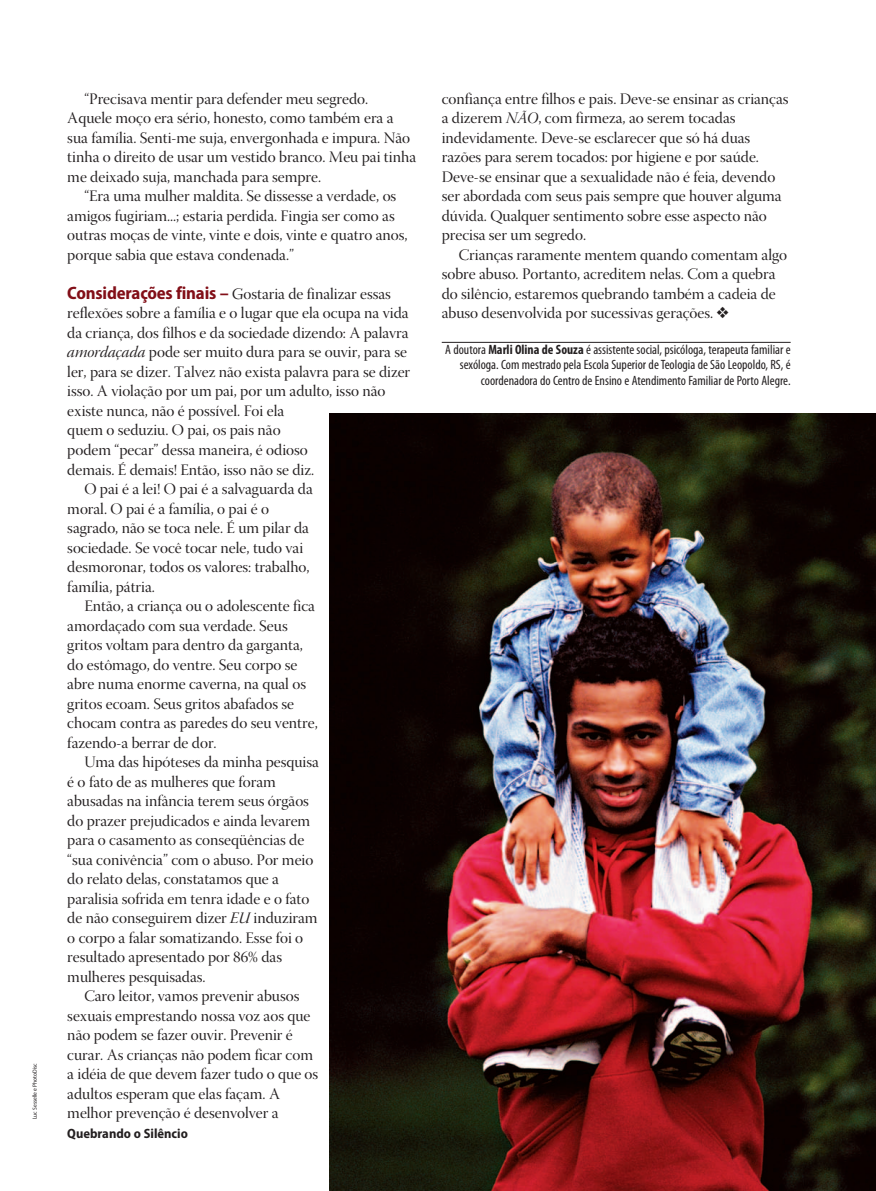
<style>
.page{position:relative;width:876px;height:1191px;background:#fff}
.page>*{position:absolute;margin:0;border:0;box-sizing:border-box;transform-origin:0 0}
.t1{font:15.9px/19.5px "Warnock Pro Disp";color:#231f20}
.t2{font:condensed 13.5px/15.8px "Myriad Pro";color:#231f20;text-align:right}
.t3{font:700 semi-condensed 13.5px "Myriad Pro";color:#231f20}
.t4{font:semi-condensed 6px "Myriad Pro";color:#231f20}
.s1{font-family:"Myriad Pro";font-weight:700;font-stretch:semi-condensed;font-size:18px;color:#820f18}
.s2{font-family:"Warnock Pro It Disp"}
.s3{font-weight:700}
</style>
<div class="page">
<hr style="left:441px;top:342px;width:349px;height:1px;background:#231f20">
<img style="left:330px;top:413px;width:545px;height:778px">
<p class="t4" style="left:33px;top:1119px;width:58px;rotate:-90deg">Luc Sesselle e PhotoDisc</p>
<p class="t1" style="left:67px;top:90px;width:350px;text-indent:17px">“Precisava mentir para defender meu segredo.<br>Aquele moço era sério, honesto, como também era a sua família. Senti-me suja, envergonhada e impura. Não tinha o direito de usar um vestido branco. Meu pai tinha me deixado suja, manchada para sempre.</p>
<p class="t1" style="left:67px;top:188px;width:341px;text-indent:17px">“Era uma mulher maldita. Se dissesse a verdade, os amigos fugiriam...; estaria perdida. Fingia ser como as outras moças de vinte, vinte e dois, vinte e quatro anos, porque sabia que estava condenada.”</p>
<p class="t1" style="left:67px;top:285px;width:325px"><span class="s1">Considerações finais –</span> Gostaria de finalizar essas</p>
<p class="t1" style="left:67px;top:305px;width:343px">reflexões sobre a família e o lugar que ela ocupa na vida</p>
<p class="t1" style="left:67px;top:324px;width:343px">da criança, dos filhos e da sociedade dizendo: A palavra</p>
<p class="t1" style="left:67px;top:344px;width:341px"><span class="s2">amordaçada</span> pode ser muito dura para se ouvir, para se</p>
<p class="t1" style="left:67px;top:363px;width:344px">ler, para se dizer. Talvez não exista palavra para se dizer</p>
<p class="t1" style="left:67px;top:383px;width:319px">isso. A violação por um pai, por um adulto, isso não</p>
<p class="t1" style="left:67px;top:402px;width:218px">existe nunca, não é possível. Foi ela</p>
<p class="t1" style="left:67px;top:422px;width:215px">quem o seduziu. O pai, os pais não</p>
<p class="t1" style="left:67px;top:441px;width:242px">podem “pecar” dessa maneira, é odioso</p>
<p class="t1" style="left:67px;top:461px;width:248px">demais. É demais! Então, isso não se diz.</p>
<p class="t1" style="left:84px;top:480px;width:230px">O pai é a lei! O pai é a salvaguarda da</p>
<p class="t1" style="left:67px;top:500px;width:203px">moral. O pai é a família, o pai é o</p>
<p class="t1" style="left:67px;top:519px;width:243px">sagrado, não se toca nele. É um pilar da</p>
<p class="t1" style="left:67px;top:539px;width:237px">sociedade. Se você tocar nele, tudo vai</p>
<p class="t1" style="left:67px;top:558px;width:244px">desmoronar, todos os valores: trabalho,</p>
<p class="t1" style="left:67px;top:578px;width:89px">família, pátria.</p>
<p class="t1" style="left:84px;top:597px;width:232px">Então, a criança ou o adolescente fica</p>
<p class="t1" style="left:67px;top:617px;width:222px">amordaçado com sua verdade. Seus</p>
<p class="t1" style="left:67px;top:636px;width:237px">gritos voltam para dentro da garganta,</p>
<p class="t1" style="left:67px;top:656px;width:232px">do estômago, do ventre. Seu corpo se</p>
<p class="t1" style="left:67px;top:675px;width:240px">abre numa enorme caverna, na qual os</p>
<p class="t1" style="left:67px;top:695px;width:228px">gritos ecoam. Seus gritos abafados se</p>
<p class="t1" style="left:67px;top:714px;width:252px">chocam contra as paredes do seu ventre,</p>
<p class="t1" style="left:67px;top:734px;width:151px">fazendo-a berrar de dor.</p>
<p class="t1" style="left:84px;top:753px;width:236px">Uma das hipóteses da minha pesquisa</p>
<p class="t1" style="left:67px;top:773px;width:210px">é o fato de as mulheres que foram</p>
<p class="t1" style="left:67px;top:792px;width:243px">abusadas na infância terem seus órgãos</p>
<p class="t1" style="left:67px;top:812px;width:244px">do prazer prejudicados e ainda levarem</p>
<p class="t1" style="left:67px;top:831px;width:238px">para o casamento as conseqüências de</p>
<p class="t1" style="left:67px;top:851px;width:247px">“sua conivência” com o abuso. Por meio</p>
<p class="t1" style="left:67px;top:870px;width:213px">do relato delas, constatamos que a</p>
<p class="t1" style="left:67px;top:890px;width:243px">paralisia sofrida em tenra idade e o fato</p>
<p class="t1" style="left:67px;top:909px;width:252px">de não conseguirem dizer <span class="s2">EU</span> induziram</p>
<p class="t1" style="left:67px;top:929px;width:237px">o corpo a falar somatizando. Esse foi o</p>
<p class="t1" style="left:67px;top:948px;width:216px">resultado apresentado por 86% das</p>
<p class="t1" style="left:67px;top:968px;width:140px">mulheres pesquisadas.</p>
<p class="t1" style="left:84px;top:987px;width:216px">Caro leitor, vamos prevenir abusos</p>
<p class="t1" style="left:67px;top:1007px;width:245px">sexuais emprestando nossa voz aos que</p>
<p class="t1" style="left:67px;top:1026px;width:227px">não podem se fazer ouvir. Prevenir é</p>
<p class="t1" style="left:67px;top:1046px;width:247px">curar. As crianças não podem ficar com</p>
<p class="t1" style="left:67px;top:1065px;width:252px">a idéia de que devem fazer tudo o que os</p>
<p class="t1" style="left:67px;top:1085px;width:214px">adultos esperam que elas façam. A</p>
<p class="t1" style="left:67px;top:1104px;width:213px">melhor prevenção é desenvolver a</p>
<p class="t3" style="left:67px;top:1128px;width:122px">Quebrando o Silêncio</p>
<p class="t1" style="left:441px;top:90px;width:348px">confiança entre filhos e pais. Deve-se ensinar as crianças a dizerem <span class="s2">NÃO</span>, com firmeza, ao serem tocadas indevidamente. Deve-se esclarecer que só há duas razões para serem tocados: por higiene e por saúde.<br>Deve-se ensinar que a sexualidade não é feia, devendo ser abordada com seus pais sempre que houver alguma dúvida. Qualquer sentimento sobre esse aspecto não precisa ser um segredo.</p>
<p class="t1" style="left:441px;top:246px;width:347px;text-indent:17px">Crianças raramente mentem quando comentam algo sobre abuso. Portanto, acreditem nelas. Com a quebra do silêncio, estaremos quebrando também a cadeia de abuso desenvolvida por sucessivas gerações. ❖</p>
<p class="t2" style="left:445px;top:342px;width:347px">A doutora <span class="s3">Marli Olina de Souza</span> é assistente social, psicóloga, terapeuta familiar e sexóloga. Com mestrado pela Escola Superior de Teologia de São Leopoldo, RS, é coordenadora do Centro de Ensino e Atendimento Familiar de Porto Alegre.</p>
</div>
